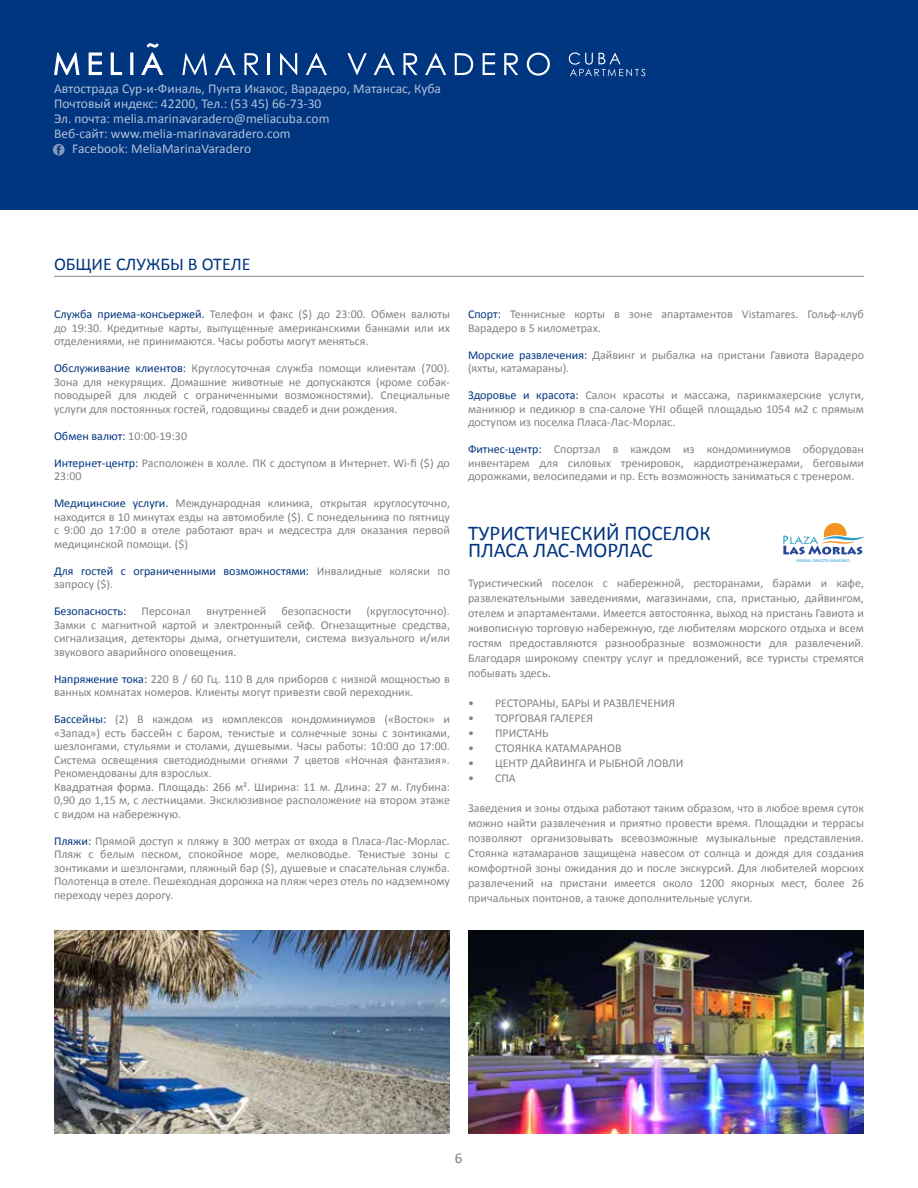
<style>
.page{position:relative;width:918px;height:1188px;background:#fff}
.page>*{position:absolute;margin:0;border:0;box-sizing:border-box;transform-origin:0 0}
.t1{font:21px/16.5px "Calibri";color:#003580}
.t2{font:18px "Calibri";color:#003580}
.t3{font:15px "Calibri";color:#767b7d}
.t4{font:13.5px "Calibri";color:#fff}
.t5{font:12px/13.5px "Calibri";color:#808183;text-align:justify}
.t6{font:12px/13.5px "Calibri";color:#003580}
.t7{font:3.9px "Gill Sans";color:#289ed4}
.s1{color:#003580}
.s2{color:#808183}
.s3{color:#767b7d}
</style>
<div class="page">
<div style="left:0;top:0;width:918px;height:210px;background:#003580"></div>
<svg style="left:54px;top:43px;width:109px;height:32px"></svg>
<svg style="left:569px;top:52px;width:76px;height:24px"></svg>
<svg style="left:182px;top:53px;width:25px;height:22px"></svg>
<svg style="left:215px;top:53px;width:21px;height:22px"></svg>
<svg style="left:244px;top:53px;width:14px;height:22px"></svg>
<hr style="left:268px;top:53px;width:2px;height:22px;background:#fff">
<svg style="left:280px;top:53px;width:17px;height:22px"></svg>
<svg style="left:306px;top:53px;width:21px;height:22px"></svg>
<svg style="left:347px;top:53px;width:20px;height:22px"></svg>
<svg style="left:374px;top:53px;width:21px;height:22px"></svg>
<svg style="left:403px;top:53px;width:14px;height:22px"></svg>
<svg style="left:425px;top:53px;width:21px;height:22px"></svg>
<svg style="left:455px;top:53px;width:18px;height:22px"></svg>
<svg style="left:483px;top:53px;width:12px;height:22px"></svg>
<svg style="left:504px;top:53px;width:14px;height:22px"></svg>
<svg style="left:527px;top:53px;width:23px;height:23px"></svg>
<svg style="left:53px;top:144px;width:12px;height:12px"></svg>
<img style="left:468px;top:931px;width:396px;height:203px">
<hr style="left:54px;top:276px;width:810px;height:1px;background:#000">
<svg style="left:783px;top:523px;width:81px;height:32px"></svg>
<img style="left:54px;top:931px;width:396px;height:203px">
<p class="t4" style="left:54px;top:80px;width:389px">Автострада Сур-и-Финаль, Пунта Икакос, Варадеро, Матансас, Куба</p>
<p class="t4" style="left:54px;top:95px;width:269px">Почтовый индекс: 42200, Тел.: (53 45) 66-73-30</p>
<p class="t4" style="left:54px;top:110px;width:277px">Эл. почта: melia.marinavaradero@meliacuba.com</p>
<p class="t4" style="left:54px;top:125px;width:238px">Веб-сайт: www.melia-marinavaradero.com</p>
<p class="t4" style="left:72px;top:140px;width:180px">Facebook: MeliaMarinaVaradero</p>
<h2 class="t2" style="left:54px;top:253px;width:198px">ОБЩИЕ СЛУЖБЫ В ОТЕЛЕ</h2>
<p class="t5" style="left:54px;top:308px;width:398px"><span class="s1">Служба приема-консьержей.</span> Телефон и факс ($) до 23:00. Обмен валюты до 19:30. Кредитные карты, выпущенные американскими банками или их отделениями, не принимаются. Часы роботы могут меняться.</p>
<p class="t5" style="left:54px;top:362px;width:398px"><span class="s1">Обслуживание клиентов:</span> Круглосуточная служба помощи клиентам (700).<br>Зона для некурящих. Домашние животные не допускаются (кроме собак&shy;поводырей для людей с ограниченными возможностями). Специальные услуги для постоянных гостей, годовщины свадеб и дни рождения.</p>
<p class="t6" style="left:54px;top:429px;width:135px">Обмен валют: <span class="s2">10:00-19:30</span></p>
<p class="t5" style="left:54px;top:456px;width:397px"><span class="s1">Интернет-центр:</span> Расположен в холле. ПК с доступом в Интернет. Wi-fi ($) до<br>23:00</p>
<p class="t5" style="left:54px;top:497px;width:398px"><span class="s1">Медицинские услуги.</span> Международная клиника, открытая круглосуточно, находится в 10 минутах езды на автомобиле ($). С понедельника по пятницу с 9:00 до 17:00 в отеле работают врач и медсестра для оказания первой медицинской помощи. ($)</p>
<p class="t6" style="left:54px;top:564px;width:397px">Для гостей с ограниченными возможностями: <span class="s2">Инвалидные коляски по запросу ($).</span></p>
<p class="t6" style="left:54px;top:605px;width:74px">Безопасность:</p>
<p class="t5" style="left:142px;top:605px;width:51px">Персонал</p>
<p class="t5" style="left:206px;top:605px;width:61px">внутренней</p>
<p class="t5" style="left:281px;top:605px;width:71px">безопасности</p>
<p class="t5" style="left:54px;top:605px;width:398px;text-indent:313px">(круглосуточно).<br>Замки с магнитной картой и электронный сейф. Огнезащитные средства, сигнализация, детекторы дыма, огнетушители, система визуального и/или звукового аварийного оповещения.</p>
<p class="t5" style="left:54px;top:672px;width:398px"><span class="s1">Напряжение тока:</span> 220 В / 60 Гц. 110 В для приборов с низкой мощностью в ванных комнатах номеров. Клиенты могут привезти свой переходник.</p>
<p class="t5" style="left:54px;top:713px;width:398px;text-align:left"><span class="s1">Бассейны:</span> (2) В каждом из комплексов кондоминиумов («Восток» и «Запад») есть бассейн с баром, тенистые и солнечные зоны с зонтиками, шезлонгами, стульями и столами, душевыми. Часы работы: 10:00 до 17:00.<br>Система освещения светодиодными огнями 7 цветов «Ночная фантазия».<br>Рекомендованы для взрослых.<br><span class="s3">Квадратная форма. Площадь:</span> 266 м². Ширина: 11 м. Длина: 27 м. Глубина:<br>0,90 до 1,15 м, с лестницами. Эксклюзивное расположение на втором этаже с видом на набережную.</p>
<p class="t5" style="left:54px;top:834px;width:398px"><span class="s1">Пляжи:</span> Прямой доступ к пляжу в 300 метрах от входа в Пласа-Лас-Морлас.<br>Пляж с белым песком, спокойное море, мелководье. Тенистые зоны с зонтиками и шезлонгами, пляжный бар ($), душевые и спасательная служба.<br>Полотенца в отеле. Пешеходная дорожка на пляж через отель по надземному переходу через дорогу.</p>
<p class="t5" style="left:468px;top:308px;width:398px"><span class="s1">Спорт:</span> Теннисные корты в зоне апартаментов Vistamares. Гольф-клуб<br>Варадеро в 5 километрах.</p>
<p class="t5" style="left:468px;top:348px;width:397px"><span class="s1">Морские развлечения:</span> Дайвинг и рыбалка на пристани Гавиота Варадеро (яхты, катамараны).</p>
<p class="t5" style="left:468px;top:389px;width:398px"><span class="s1">Здоровье и красота:</span> Салон красоты и массажа, парикмахерские услуги, маникюр и педикюр в спа-салоне YHI общей площадью 1054 м2 с прямым доступом из поселка Пласа-Лас-Морлас.</p>
<p class="t5" style="left:468px;top:443px;width:398px"><span class="s1">Фитнес-центр:</span> Спортзал в каждом из кондоминиумов оборудован инвентарем для силовых тренировок, кардиотренажерами, беговыми дорожками, велосипедами и пр. Есть возможность заниматься с тренером.</p>
<h1 class="t1" style="left:468px;top:525px;width:244px">ТУРИСТИЧЕСКИЙ ПОСЕЛОК<br>ПЛАСА ЛАС-МОРЛАС</h1>
<p class="t5" style="left:468px;top:575px;width:398px;line-height:15px">Туристический поселок с набережной, ресторанами, барами и кафе, развлекательными заведениями, магазинами, спа, пристанью, дайвингом, отелем и апартаментами. Имеется автостоянка, выход на пристань Гавиота и живописную торговую набережную, где любителям морского отдыха и всем гостям предоставляются разнообразные возможности для развлечений.<br>Благодаря широкому спектру услуг и предложений, все туристы стремятся побывать здесь.</p>
<p class="t5" style="left:468px;top:696px;width:209px">• РЕСТОРАНЫ, БАРЫ И РАЗВЛЕЧЕНИЯ</p>
<p class="t5" style="left:468px;top:711px;width:127px">• ТОРГОВАЯ ГАЛЕРЕЯ</p>
<p class="t5" style="left:468px;top:726px;width:82px">• ПРИСТАНЬ</p>
<p class="t5" style="left:468px;top:741px;width:155px">• СТОЯНКА КАТАМАРАНОВ</p>
<p class="t5" style="left:468px;top:756px;width:217px">• ЦЕНТР ДАЙВИНГА И РЫБНОЙ ЛОВЛИ</p>
<p class="t5" style="left:468px;top:771px;width:49px">• СПА</p>
<p class="t5" style="left:468px;top:800px;width:398px;line-height:15px">Заведения и зоны отдыха работают таким образом, что в любое время суток можно найти развлечения и приятно провести время. Площадки и террасы позволяют организовывать всевозможные музыкальные представления.<br>Стоянка катамаранов защищена навесом от солнца и дождя для создания комфортной зоны ожидания до и после экскурсий. Для любителей морских развлечений на пристани имеется около 1200 якорных мест, более 26 причальных понтонов, а также дополнительные услуги.</p>
<p class="t7" style="left:796px;top:558px;width:55px">MARINA GAVIOTA VARADERO</p>
<p class="t3" style="left:455px;top:1148px;width:9px">6</p>
</div>
